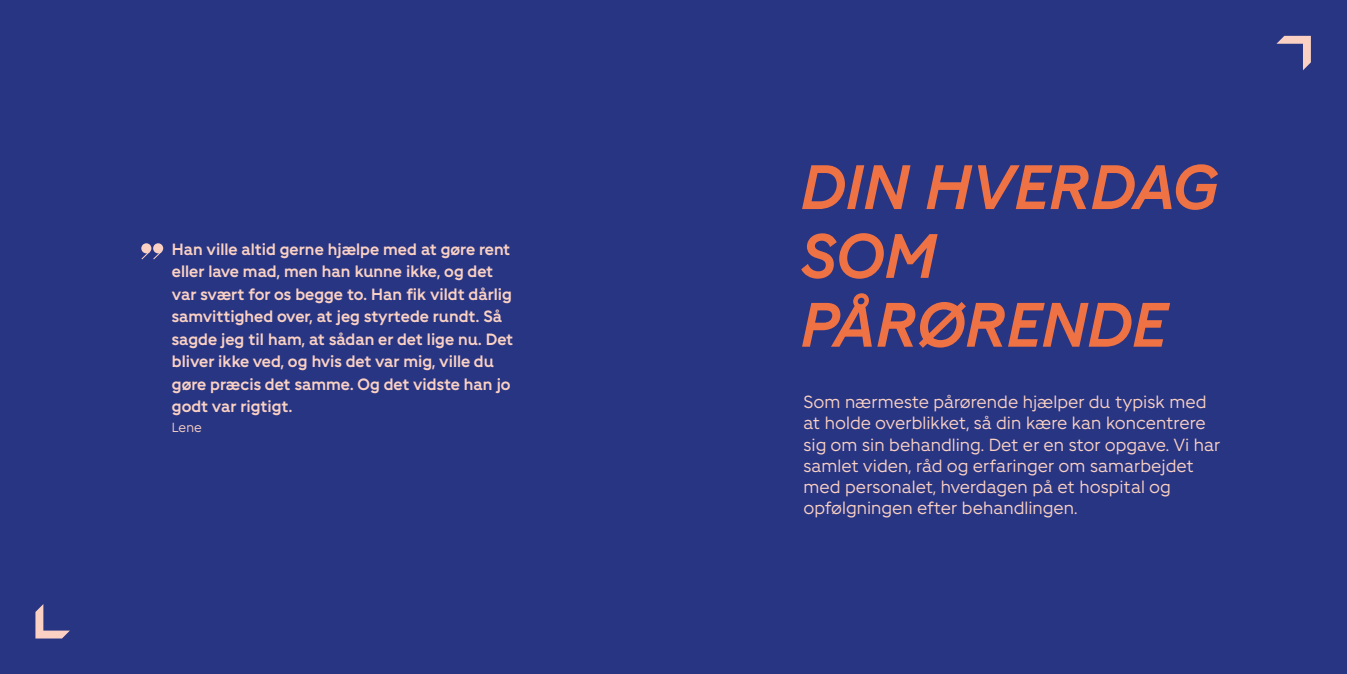
<style>
.page{position:relative;width:1347px;height:674px;background:#fff}
.page>*{position:absolute;margin:0;border:0;box-sizing:border-box;transform-origin:0 0}
.t1{font:italic 700 62.5px/68.8px "Fighter";color:#ee7244}
.t2{font:17.5px/21.2px "Fighter";color:#fad1c3}
.t3{font:700 16.25px/22.5px "Fighter";color:#fad1c3}
.t4{font:13.12px "Fighter";color:#fad1c3}
</style>
<div class="page">
<div style="left:0;top:0;width:1346px;height:673px;background:#283583"></div>
<div style="left:153px;top:243px;width:10px;height:10px;background:#fad1c3;border-radius:50%"></div>
<svg style="left:141px;top:250px;width:21px;height:10px"></svg>
<div style="left:141px;top:243px;width:10px;height:10px;background:#fad1c3;border-radius:50%"></div>
<svg style="left:35px;top:604px;width:35px;height:34px"></svg>
<svg style="left:1276px;top:36px;width:34px;height:34px"></svg>
<p class="t3" style="left:172px;top:237px;width:343px">Han ville altid gerne hjælpe med at gøre rent eller lave mad, men han kunne ikke, og det var svært for os begge to. Han fik vildt dårlig samvittighed over, at jeg styrtede rundt. Så sagde jeg til ham, at sådan er det lige nu. Det bliver ikke ved, og hvis det var mig, ville du gøre præcis det samme. Og det vidste han jo godt var rigtigt.</p>
<p class="t4" style="left:172px;top:418px;width:31px">Lene</p>
<h1 class="t1" style="left:800px;top:149px;width:419px">DIN HVERDAG<br>SOM<br>PÅRØRENDE</h1>
<p class="t2" style="left:803px;top:390px;width:418px">Som nærmeste pårørende hjælper du typisk med at holde overblikket, så din kære kan koncentrere sig om sin behandling. Det er en stor opgave. Vi har samlet viden, råd og erfaringer om samarbejdet med personalet, hverdagen på et hospital og opfølgningen efter behandlingen.</p>
</div>
